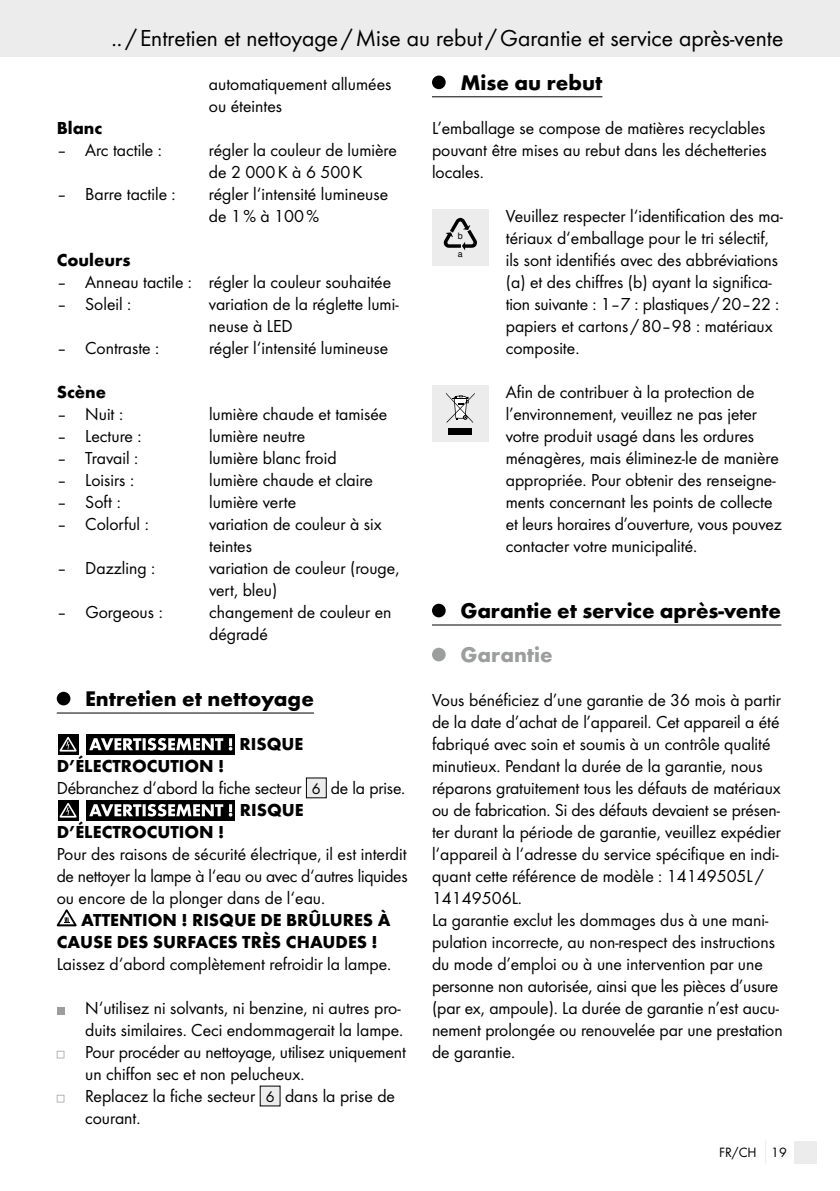
<style>
.page{position:relative;width:840px;height:1191px;background:#fff}
.page>*{position:absolute;margin:0;border:0;box-sizing:border-box;transform-origin:0 0}
.t1{font:24px "Futura Boo";color:#000}
.t2{font:700 22px "Futura";color:#000}
.t3{font:700 22px "Futura";color:#9c9d9d}
.t4{font:18px/22px "Futura Boo";color:#000}
.t5{font:700 18px/22px "Futura";color:#000}
.t6{font:14px "Futura Boo";color:#000}
.t7{font:9px "Helvetica";color:#000}
.t8{font:8.8px "Helvetica";color:#000}
.s1{font-size:16px}
</style>
<div class="page">
<div style="left:0;top:0;width:839px;height:57px;background:#ececec"></div>
<div style="left:794px;top:1140px;width:22px;height:23px;background:#ececec"></div>
<hr style="left:57px;top:712px;width:257px;height:1px;background:#000">
<div style="left:57px;top:692px;width:13px;height:13px;background:#000;border-radius:50%"></div>
<div style="left:86px;top:734px;width:149px;height:20px;background:#000"></div>
<div style="left:58px;top:734px;width:20px;height:20px;background:linear-gradient(to right,#000,#000)"></div>
<svg style="left:60px;top:737px;width:17px;height:14px"></svg>
<svg style="left:89px;top:738px;width:143px;height:12px"></svg>
<div style="left:306px;top:778px;width:20px;height:20px;background:#ececec"></div>
<div style="left:86px;top:800px;width:149px;height:20px;background:#000"></div>
<div style="left:58px;top:800px;width:20px;height:20px;background:linear-gradient(to right,#000,#000)"></div>
<svg style="left:60px;top:803px;width:17px;height:14px"></svg>
<svg style="left:89px;top:804px;width:143px;height:12px"></svg>
<svg style="left:57px;top:909px;width:20px;height:17px"></svg>
<div style="left:57px;top:1006px;width:7px;height:8px;background:#9c9d9d"></div>
<svg style="left:57px;top:1050px;width:7px;height:8px"></svg>
<svg style="left:57px;top:1094px;width:7px;height:8px"></svg>
<div style="left:260px;top:1086px;width:20px;height:20px;background:#ececec"></div>
<hr style="left:432px;top:96px;width:170px;height:1px;background:#000">
<hr style="left:432px;top:624px;width:348px;height:1px;background:#000">
<div style="left:432px;top:76px;width:13px;height:13px;background:#000;border-radius:50%"></div>
<div style="left:432px;top:209px;width:56px;height:57px;background:#ececec"></div>
<svg style="left:443px;top:218px;width:33px;height:32px"></svg>
<div style="left:432px;top:385px;width:56px;height:57px;background:#ececec"></div>
<div style="left:448px;top:429px;width:24px;height:6px;background:#000"></div>
<svg style="left:445px;top:393px;width:29px;height:30px"></svg>
<div style="left:432px;top:604px;width:13px;height:13px;background:#000;border-radius:50%"></div>
<div style="left:432px;top:648px;width:13px;height:13px;background:#9c9d9d;border-radius:50%"></div>
<h1 class="t1" style="left:111px;top:24px;width:673px">.. / Entretien et nettoyage /Mise au rebut /Garantie et service après-vente</h1>
<p class="t4" style="left:209px;top:73px;width:184px">automatiquement allumées ou éteintes</p>
<p class="t2" style="left:460px;top:69px;width:143px">Mise au rebut</p>
<p class="t4" style="left:432px;top:117px;width:336px;text-align:justify">L’emballage se compose de matières recyclables pouvant être mises au rebut dans les déchetteries locales.</p>
<p class="t5" style="left:57px;top:117px;width:47px">Blanc</p>
<p class="t4" style="left:57px;top:139px;width:107px">– Arc tactile :</p>
<p class="t4" style="left:209px;top:139px;width:189px">régler la couleur de lumière de 2 000K à 6 500K</p>
<p class="t4" style="left:57px;top:183px;width:120px">– Barre tactile :</p>
<p class="t4" style="left:209px;top:183px;width:181px">régler l‘intensité lumineuse de 1% à 100%</p>
<p class="t5" style="left:57px;top:249px;width:75px">Couleurs</p>
<p class="t4" style="left:57px;top:271px;width:335px">– Anneau tactile : régler la couleur souhaitée</p>
<p class="t4" style="left:57px;top:293px;width:76px">– Soleil :</p>
<p class="t4" style="left:209px;top:293px;width:191px">variation de la réglette lumi&shy;neuse à LED</p>
<p class="t4" style="left:57px;top:337px;width:104px">– Contraste :</p>
<p class="t4" style="left:209px;top:337px;width:181px">régler l‘intensité lumineuse</p>
<p class="t5" style="left:57px;top:381px;width:51px">Scène</p>
<p class="t4" style="left:57px;top:403px;width:68px">– Nuit :</p>
<p class="t4" style="left:209px;top:403px;width:180px">lumière chaude et tamisée</p>
<p class="t4" style="left:57px;top:425px;width:86px">– Lecture :</p>
<p class="t4" style="left:209px;top:425px;width:97px">lumière neutre</p>
<p class="t4" style="left:57px;top:447px;width:83px">– Travail :</p>
<p class="t4" style="left:209px;top:447px;width:129px">lumière blanc froid</p>
<p class="t4" style="left:57px;top:469px;width:79px">– Loisirs :</p>
<p class="t4" style="left:209px;top:469px;width:165px">lumière chaude et claire</p>
<p class="t4" style="left:57px;top:491px;width:65px">– Soft :</p>
<p class="t4" style="left:209px;top:491px;width:89px">lumière verte</p>
<p class="t4" style="left:57px;top:513px;width:93px">– Colorful :</p>
<p class="t4" style="left:209px;top:513px;width:174px">variation de couleur à six teintes</p>
<p class="t4" style="left:57px;top:557px;width:100px">– Dazzling :</p>
<p class="t4" style="left:209px;top:557px;width:192px">variation de couleur (rouge, vert, bleu)</p>
<p class="t4" style="left:57px;top:601px;width:107px">– Gorgeous :</p>
<p class="t4" style="left:209px;top:601px;width:184px">changement de couleur en dégradé</p>
<p class="t4" style="left:505px;top:205px;width:279px">Veuillez respecter l‘identification des ma&shy;tériaux d‘emballage pour le tri sélectif, ils sont identifiés avec des abbréviations (a) et des chiffres (b) ayant la significa&shy;tion suivante : 1–7 : plastiques/20–22 : papiers et cartons /80–98 : matériaux composite.</p>
<p class="t4" style="left:505px;top:381px;width:277px">Afin de contribuer à la protection de l’environnement, veuillez ne pas jeter votre produit usagé dans les ordures ménagères, mais éliminez-le de manière appropriée. Pour obtenir des renseigne&shy;ments concernant les points de collecte et leurs horaires d’ouverture, vous pouvez contacter votre municipalité.</p>
<p class="t7" style="left:457px;top:229px;width:7px">b</p>
<p class="t8" style="left:457px;top:247px;width:6px">a</p>
<p class="t2" style="left:460px;top:597px;width:322px">Garantie et service après-vente</p>
<p class="t3" style="left:460px;top:641px;width:94px">Garantie</p>
<p class="t4" style="left:432px;top:689px;width:352px">Vous bénéficiez d’une garantie de 36 mois à partir de la date d’achat de l’appareil. Cet appareil a été fabriqué avec soin et soumis à un contrôle qualité minutieux. Pendant la durée de la garantie, nous réparons gratuitement tous les défauts de matériaux ou de fabrication. Si des défauts devaient se présen&shy;ter durant la période de garantie, veuillez expédier l‘appareil à l‘adresse du service spécifique en indi&shy;quant cette référence de modèle : 14149505L / 14149506L.<br>La garantie exclut les dommages dus à une mani&shy;pulation incorrecte, au non-respect des instructions du mode d’emploi ou à une intervention par une personne non autorisée, ainsi que les pièces d’usure (par ex, ampoule). La durée de garantie n’est aucu&shy;nement prolongée ou renouvelée par une prestation de garantie.</p>
<p class="t2" style="left:85px;top:685px;width:230px">Entretien et nettoyage</p>
<p class="t5" style="left:239px;top:733px;width:65px">RISQUE</p>
<p class="t5" style="left:57px;top:755px;width:169px">D’ÉLECTROCUTION !</p>
<p class="t4" style="left:57px;top:777px;width:350px">Débranchez d‘abord la fiche secteur <span class="s1">6</span> de la prise.</p>
<p class="t5" style="left:240px;top:799px;width:65px">RISQUE</p>
<p class="t5" style="left:57px;top:821px;width:169px">D’ÉLECTROCUTION !</p>
<p class="t4" style="left:57px;top:843px;width:352px;text-align:justify">Pour des raisons de sécurité électrique, il est interdit de nettoyer la lampe à l‘eau ou avec d‘autres liquides ou encore de la plonger dans de l‘eau.</p>
<p class="t5" style="left:57px;top:909px;width:335px;text-indent:24px">ATTENTION ! RISQUE DE BRÛLURES À<br>CAUSE DES SURFACES TRÈS CHAUDES !</p>
<p class="t4" style="left:57px;top:953px;width:336px">Laissez d‘abord complètement refroidir la lampe.</p>
<p class="t4" style="left:85px;top:997px;width:322px">N‘utilisez ni solvants, ni benzine, ni autres pro&shy;duits similaires. Ceci endommagerait la lampe.<br>Pour procéder au nettoyage, utilisez uniquement un chiffon sec et non pelucheux.<br>Replacez la fiche secteur <span class="s1">6</span> dans la prise de courant.</p>
<p class="t6" style="left:718px;top:1144px;width:69px">FR/CH 19</p>
</div>
